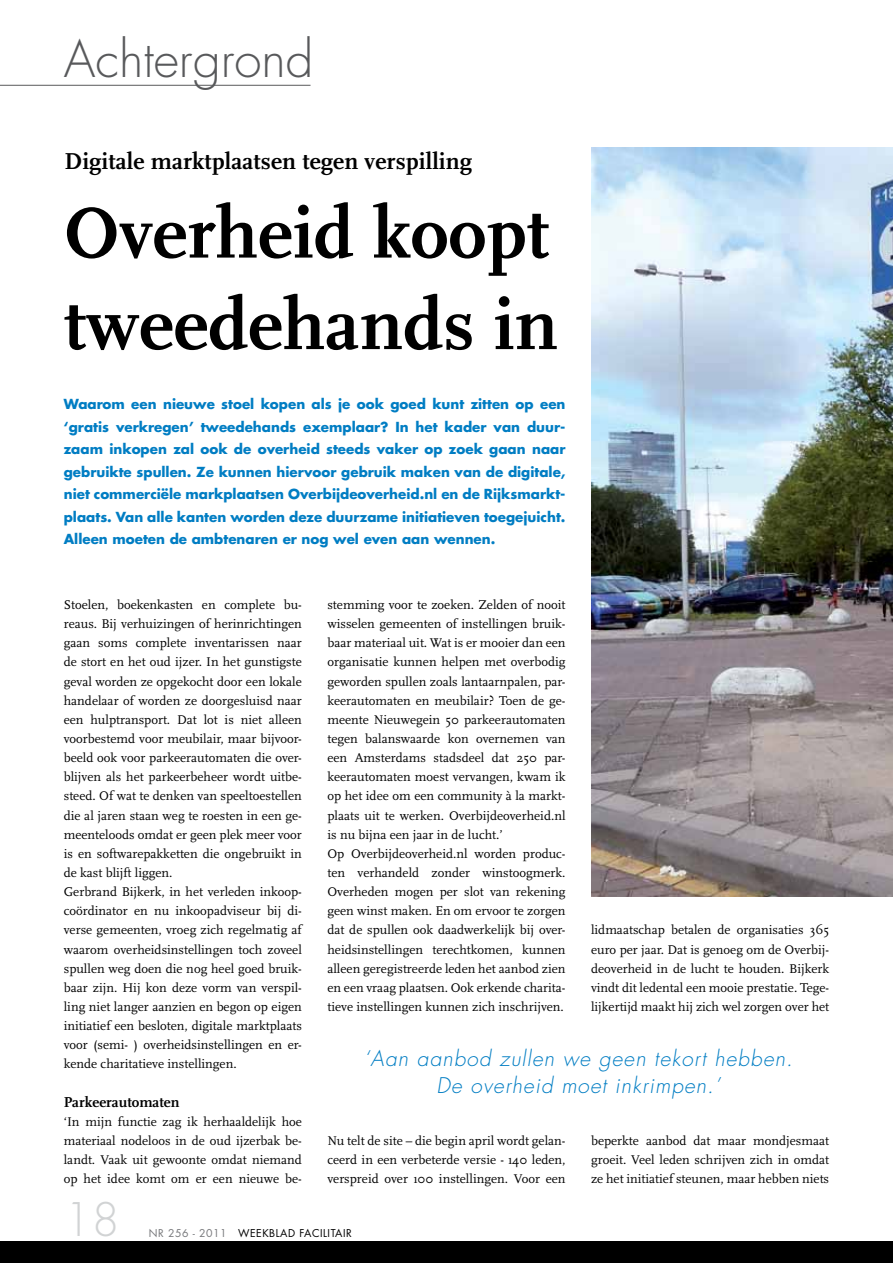
<style>
.page{position:relative;width:893px;height:1263px;background:#fff}
.page>*{position:absolute;margin:0;border:0;box-sizing:border-box;transform-origin:0 0}
.t1{font:700 75px/91.5px "Scala OT";color:#000}
.t2{font:300 49.5px "Futura Std";color:#58595b}
.t3{font:300 45px "Futura Std";color:#d1d3d4}
.t4{font:700 24px "Scala OT";color:#000}
.t5{font:italic 300 21px/27px "Futura Std";letter-spacing:.05em;color:#007dc3;text-align:center}
.t6{font:700 15px "Scala OT";color:#000}
.t7{font:700 13.5px/22.5px "Futura Std";color:#007dc3;text-align:justify}
.t8{font:13.2px/19.2px "Scala OT";color:#000;text-align:justify}
.t9{font:10.5px "Futura Std";letter-spacing:.05em;color:#000}
.s1{color:#77787b}
</style>
<div class="page">
<div style="left:0;top:1242px;width:893px;height:21px;background:#000"></div>
<hr style="left:0;top:85px;width:310px;height:1px;background:#58595b">
<img style="left:591px;top:148px;width:302px;height:749px">
<h2 class="t2" style="left:64px;top:29px;width:251px">Achtergrond</h2>
<h3 class="t4" style="left:65px;top:147px;width:409px">Digitale marktplaatsen tegen verspilling</h3>
<h1 class="t1" style="left:64px;top:188px;width:496px">Overheid koopt tweedehands in</h1>
<p class="t7" style="left:64px;top:393px;width:503px">Waarom een nieuwe stoel kopen als je ook goed kunt zitten op een ‘gratis verkregen’ tweedehands exemplaar? In het kader van duur&shy;zaam inkopen zal ook de overheid steeds vaker op zoek gaan naar gebruikte spullen. Ze kunnen hiervoor gebruik maken van de digitale, niet commerciële markplaatsen Overbijdeoverheid.nl en de Rijksmarkt&shy;plaats. Van alle kanten worden deze duurzame initiatieven toegejuicht.<br>Alleen moeten de ambtenaren er nog wel even aan wennen.</p>
<p class="t8" style="left:64px;top:595px;width:240px;text-align:left">Stoelen, boekenkasten en complete bu&shy;reaus. Bij verhuizingen of herinrichtingen gaan soms complete inventarissen naar de stort en het oud ijzer. In het gunstigste geval worden ze opgekocht door een lokale handelaar of worden ze doorgesluisd naar een hulptransport. Dat lot is niet alleen voorbestemd voor meubilair, maar bijvoor&shy;beeld ook voor parkeerautomaten die over&shy;blijven als het parkeerbeheer wordt uitbe&shy;steed. Of wat te denken van speeltoestellen die al jaren staan weg te roesten in een ge&shy;meenteloods omdat er geen plek meer voor is en softwarepakketten die ongebruikt in de kast blijft liggen.<br>Gerbrand Bijkerk, in het verleden inkoop&shy;coördinator en nu inkoopadviseur bij di&shy;verse gemeenten, vroeg zich regelmatig af waarom overheidsinstellingen toch zoveel spullen weg doen die nog heel goed bruik&shy;baar zijn. Hij kon deze vorm van verspil&shy;ling niet langer aanzien en begon op eigen initiatief een besloten, digitale marktplaats voor (semi- ) overheidsinstellingen en er&shy;kende charitatieve instellingen.</p>
<p class="t6" style="left:64px;top:1093px;width:117px">Parkeerautomaten</p>
<p class="t8" style="left:64px;top:1112px;width:240px">‘In mijn functie zag ik herhaaldelijk hoe materiaal nodeloos in de oud ijzerbak be&shy;landt. Vaak uit gewoonte omdat niemand op het idee komt om er een nieuwe be-</p>
<p class="t8" style="left:327px;top:595px;width:240px;text-align:left">stemming voor te zoeken. Zelden of nooit wisselen gemeenten of instellingen bruik&shy;baar materiaal uit. Wat is er mooier dan een organisatie kunnen helpen met overbodig geworden spullen zoals lantaarnpalen, par&shy;keerautomaten en meubilair? Toen de ge&shy;meente Nieuwegein 50 parkeerautomaten tegen balanswaarde kon overnemen van een Amsterdams stadsdeel dat 250 par&shy;keerautomaten moest vervangen, kwam ik op het idee om een community à la markt&shy;plaats uit te werken. Overbijdeoverheid.nl is nu bijna een jaar in de lucht.’<br>Op Overbijdeoverheid.nl worden produc&shy;ten verhandeld zonder winstoogmerk.<br>Overheden mogen per slot van rekening geen winst maken. En om ervoor te zorgen dat de spullen ook daadwerkelijk bij over&shy;heidsinstellingen terechtkomen, kunnen alleen geregistreerde leden het aanbod zien en een vraag plaatsen. Ook erkende charita&shy;tieve instellingen kunnen zich inschrijven.</p>
<p class="t8" style="left:591px;top:921px;width:240px">lidmaatschap betalen de organisaties 365 euro per jaar. Dat is genoeg om de Overbij&shy;deoverheid in de lucht te houden. Bijkerk vindt dit ledental een mooie prestatie. Tege&shy;lijkertijd maakt hij zich wel zorgen over het</p>
<h3 class="t5" style="left:364px;top:1046px;width:430px">‘Aan aanbod zullen we geen tekort hebben.<br>De overheid moet inkrimpen.’</h3>
<p class="t8" style="left:327px;top:1131px;width:240px">Nu telt de site – die begin april wordt gelan&shy;ceerd in een verbeterde versie - 140 leden, verspreid over 100 instellingen. Voor een</p>
<p class="t8" style="left:591px;top:1131px;width:240px">beperkte aanbod dat maar mondjesmaat groeit. Veel leden schrijven zich in omdat ze het initiatief steunen, maar hebben niets</p>
<h3 class="t3" style="left:64px;top:1192px;width:57px">18</h3>
<p class="t9" style="left:149px;top:1226px;width:205px"><span class="s1">NR 256 - 2011</span> WEEKBLAD FACILITAIR</p>
</div>
